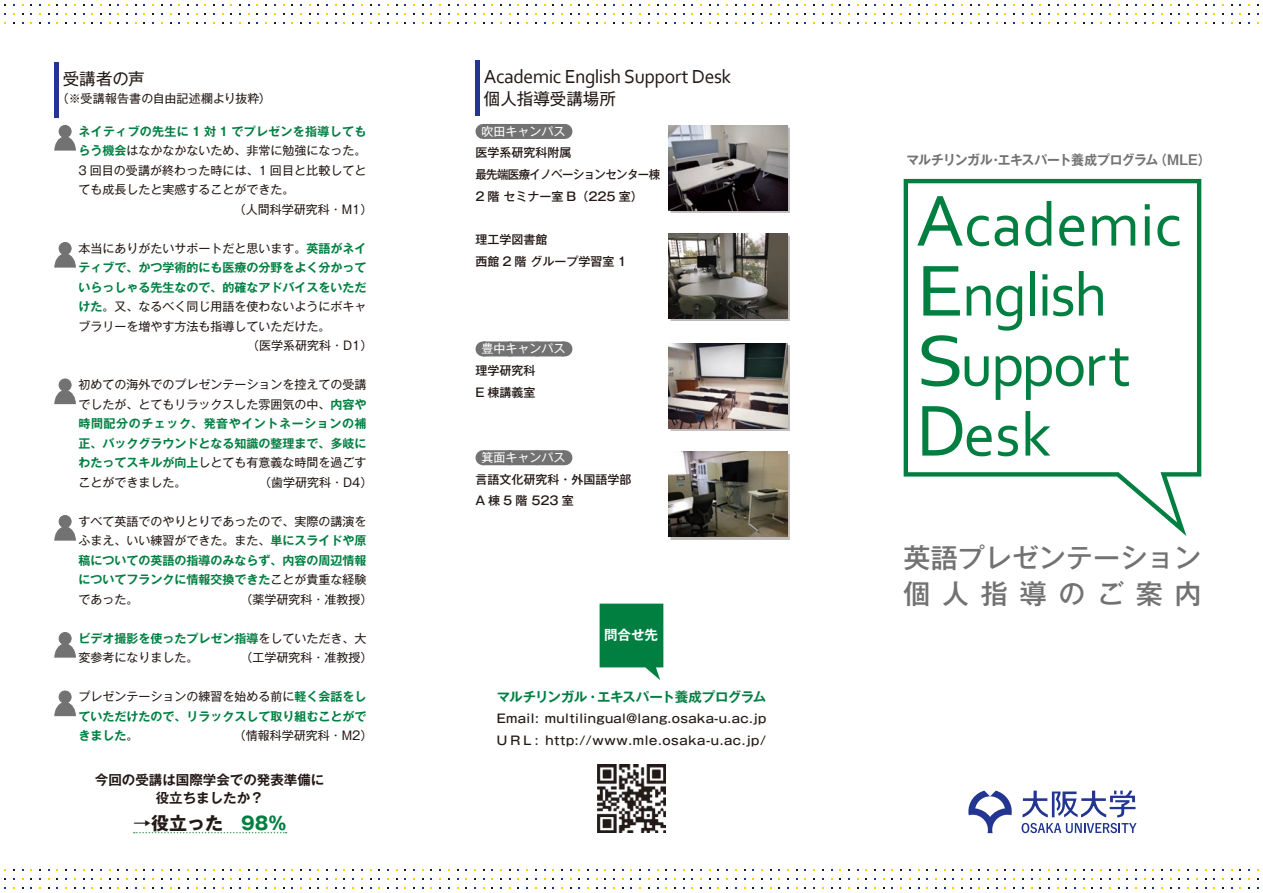
<style>
.page{position:relative;width:1263px;height:893px;background:#fff}
.page>*{position:absolute;margin:0;border:0;box-sizing:border-box;transform-origin:0 0}
.t1{font:63px/70.1px "Corbel";letter-spacing:-.015em;color:#007f41}
.t2{font:500 27px/36px "Gothic MB101 Pr 6";color:#727272}
.t3{font:19.8px "Corbel";letter-spacing:-.025em;color:#231916}
.t4{font:700 18px "Gothic MB101 Pr 6";color:#231916}
.t5{font:16.5px "Gothic MB101 Pr 6";color:#231916}
.t6{font:700 13.5px "Gothic MB101 Pr 6 De";letter-spacing:-.03em;color:#727272;scale:.95 1}
.t7{font:700 13.5px/18px "Gothic MB101 Pr 6 De";color:#231916;text-align:center}
.t8{font:700 13.5px "Gothic MB101 Pr 6 De";letter-spacing:-.04em;color:#007f41}
.t9{font:700 13.5px "Gothic MB101 Pr 6 De";color:#fff}
.t10{font:12px/19.5px "Gothic MB101 Pr 6";color:#231916}
.t11{font:700 12px/19.5px "Gothic MB101 Pr 6 De";color:#007f41}
.t12{font:500 12px/21.8px "Gothic MB101 Pr 6";letter-spacing:.035em;color:#231916}
.t13{font:500 12px/21.8px "Gothic MB101 Pr 6";color:#231916}
.t14{font:700 12px/19.5px "Gothic MB101 Pr 6 De";letter-spacing:.05em;color:#007f41}
.t15{font:500 12px/21.8px "Gothic MB101 Pr 6";letter-spacing:-.05em;color:#231916}
.t16{font:700 12px "Gothic MB101 Pr 6 De";letter-spacing:.025em;color:#007f41}
.t17{font:12px "Gothic MB101 Pr 6";color:#fff}
.s1{font-family:"Gothic MB101 Pr 6 De";font-weight:700;color:#007f41}
.s2{font-family:"Gothic MB101 Pr 6";font-weight:400;color:#231916}
.s3{color:#007f41}
.s4{font-size:75.6px}
</style>
<div class="page">
<div style="left:483px;top:124px;width:81px;height:15px;background:#727272"></div>
<svg style="left:564px;top:124px;width:1px;height:15px"></svg>
<div style="left:483px;top:341px;width:81px;height:15px;background:#727272"></div>
<svg style="left:510px;top:341px;width:40px;height:1px"></svg>
<svg style="left:564px;top:341px;width:1px;height:15px"></svg>
<div style="left:483px;top:450px;width:81px;height:15px;background:#727272"></div>
<svg style="left:511px;top:450px;width:39px;height:1px"></svg>
<svg style="left:564px;top:450px;width:1px;height:15px"></svg>
<svg style="left:600px;top:604px;width:63px;height:76px;background:#26925d"></svg>
<div style="left:475px;top:60px;width:5px;height:55px;background:#223591"></div>
<div style="left:670px;top:128px;width:120px;height:85px;background:#231916;opacity:.3"></div>
<img style="left:668px;top:126px;width:119px;height:85px">
<div style="left:670px;top:236px;width:120px;height:85px;background:#231916;opacity:.3"></div>
<img style="left:668px;top:234px;width:119px;height:85px">
<div style="left:670px;top:345px;width:120px;height:85px;background:#231916;opacity:.3"></div>
<img style="left:668px;top:343px;width:119px;height:85px">
<div style="left:670px;top:454px;width:120px;height:85px;background:#231916;opacity:.3"></div>
<img style="left:668px;top:452px;width:119px;height:85px">
<img style="left:597px;top:764px;width:68px;height:68px">
<svg style="left:134px;top:832px;width:150px;height:1px"></svg>
<div style="left:54px;top:62px;width:5px;height:55px;background:#223591"></div>
<svg style="left:54px;top:125px;width:22px;height:26px"></svg>
<svg style="left:54px;top:242px;width:22px;height:26px"></svg>
<svg style="left:54px;top:378px;width:22px;height:27px"></svg>
<svg style="left:54px;top:515px;width:22px;height:26px"></svg>
<svg style="left:54px;top:632px;width:22px;height:26px"></svg>
<svg style="left:54px;top:690px;width:22px;height:27px"></svg>
<svg style="left:968px;top:791px;width:44px;height:42px"></svg>
<svg style="left:1022px;top:791px;width:84px;height:26px"></svg>
<svg style="left:1110px;top:791px;width:25px;height:26px"></svg>
<svg style="left:1021px;top:823px;width:80px;height:10px"></svg>
<svg style="left:1103px;top:823px;width:33px;height:10px"></svg>
<svg style="left:904px;top:179px;width:297px;height:357px"></svg>
<h3 class="t5" style="left:63px;top:65px;width:83px">受講者の声</h3>
<p class="t10" style="left:57px;top:88px;width:215px">（※受講報告書の自由記述欄より抜粋）</p>
<p class="t16" style="left:78px;top:121px;width:289px">ネイティブの先生に 1 対 1 でプレゼンを指導しても</p>
<p class="t10" style="left:78px;top:140px;width:289px"><span class="s1">らう機会</span>はなかなかないため、非常に勉強になった。</p>
<p class="t10" style="left:78px;top:160px;width:290px">3 回目の受講が終わった時には、1 回目と比較してと</p>
<p class="t10" style="left:78px;top:179px;width:217px">ても成長したと実感することができた。</p>
<p class="t10" style="left:234px;top:199px;width:140px">（人間科学研究科・M1）</p>
<p class="t10" style="left:78px;top:238px;width:289px">本当にありがたいサポートだと思います。<span class="s1">英語がネイ</span></p>
<p class="t11" style="left:78px;top:257px;width:289px">ティブで、かつ学術的にも医療の分野をよく分かっていらっしゃる先生なので、的確なアドバイスをいただ</p>
<p class="t10" style="left:78px;top:296px;width:289px"><span class="s1">けた</span>。又、なるべく同じ用語を使わないようにボキャ</p>
<p class="t10" style="left:78px;top:316px;width:253px">ブラリーを増やす方法も指導していただけた。</p>
<p class="t10" style="left:247px;top:335px;width:127px">（医学系研究科・D1）</p>
<p class="t10" style="left:78px;top:374px;width:289px">初めての海外でのプレゼンテーションを控えての受講でしたが、とてもリラックスした雰囲気の中、<span class="s1">内容や</span></p>
<p class="t14" style="left:78px;top:413px;width:290px">時間配分のチェック、発音やイントネーションの補正、バックグラウンドとなる知識の整理まで、多岐に</p>
<p class="t10" style="left:78px;top:452px;width:289px"><span class="s1">わたってスキルが向上</span>しとても有意義な時間を過ごすことができました。</p>
<p class="t10" style="left:259px;top:472px;width:115px">（歯学研究科・D4）</p>
<p class="t10" style="left:78px;top:511px;width:289px">すべて英語でのやりとりであったので、実際の講演をふまえ、いい練習ができた。また、<span class="s1">単にスライドや原</span></p>
<p class="t11" style="left:78px;top:550px;width:289px">稿についての英語の指導のみならず、内容の周辺情報についてフランクに情報交換できた<span class="s2">ことが貴重な経験</span></p>
<p class="t10" style="left:78px;top:589px;width:61px">であった。</p>
<p class="t10" style="left:240px;top:589px;width:133px">（薬学研究科・准教授）</p>
<p class="t11" style="left:78px;top:628px;width:289px">ビデオ撮影を使ったプレゼン指導<span class="s2">をしていただき、大</span></p>
<p class="t10" style="left:78px;top:647px;width:121px">変参考になりました。</p>
<p class="t10" style="left:240px;top:647px;width:133px">（工学研究科・准教授）</p>
<p class="t10" style="left:78px;top:686px;width:289px">プレゼンテーションの練習を始める前に<span class="s1">軽く会話をし</span></p>
<p class="t11" style="left:78px;top:706px;width:289px">ていただけたので、リラックスして取り組むことができました<span class="s2">。</span></p>
<p class="t10" style="left:234px;top:725px;width:140px">（情報科学研究科・M2）</p>
<p class="t7" style="left:95px;top:771px;width:231px">今回の受講は国際学会での発表準備に役立ちましたか？</p>
<h3 class="t4" style="left:133px;top:808px;width:155px">→役立った <span class="s3">98％</span></h3>
<h3 class="t3" style="left:484px;top:64px;width:249px">Academic English Support Desk</h3>
<h3 class="t5" style="left:484px;top:85px;width:133px">個人指導受講場所</h3>
<p class="t17" style="left:481px;top:121px;width:85px">吹田キャンパス</p>
<p class="t15" style="left:475px;top:141px;width:186px">医学系研究科附属<br>最先端医療イノベーションセンター棟<br>2 階 セミナー室 B（225 室）</p>
<p class="t13" style="left:475px;top:228px;width:153px">理工学図書館<br>西館 2 階 グループ学習室 1</p>
<p class="t17" style="left:481px;top:339px;width:85px">豊中キャンパス</p>
<p class="t13" style="left:475px;top:359px;width:62px">理学研究科<br>E 棟講義室</p>
<p class="t17" style="left:481px;top:447px;width:85px">箕面キャンパス</p>
<p class="t13" style="left:475px;top:468px;width:157px">言語文化研究科・外国語学部<br>A棟5階 523室</p>
<p class="t9" style="left:604px;top:623px;width:55px">問合せ先</p>
<p class="t8" style="left:497px;top:685px;width:271px">マルチリンガル・エキスパート養成プログラム</p>
<p class="t12" style="left:497px;top:707px;width:271px">Email: multilingual@lang.osaka-u.ac.jp<br>U R L : http://www.mle.osaka-u.ac.jp/</p>
<p class="t6" style="left:906px;top:148px;width:322px">マルチリンガル・エキスパート養成プログラム（MLE）</p>
<h1 class="t1" style="left:916px;top:188px;width:268px"><span class="s4">A</span>cademic<br><span class="s4">E</span>nglish<br><span class="s4">S</span>upport<br><span class="s4">D</span>esk</h1>
<h2 class="t2" style="left:904px;top:539px;width:299px">英語プレゼンテーション個人指導のご案内</h2>
</div>
